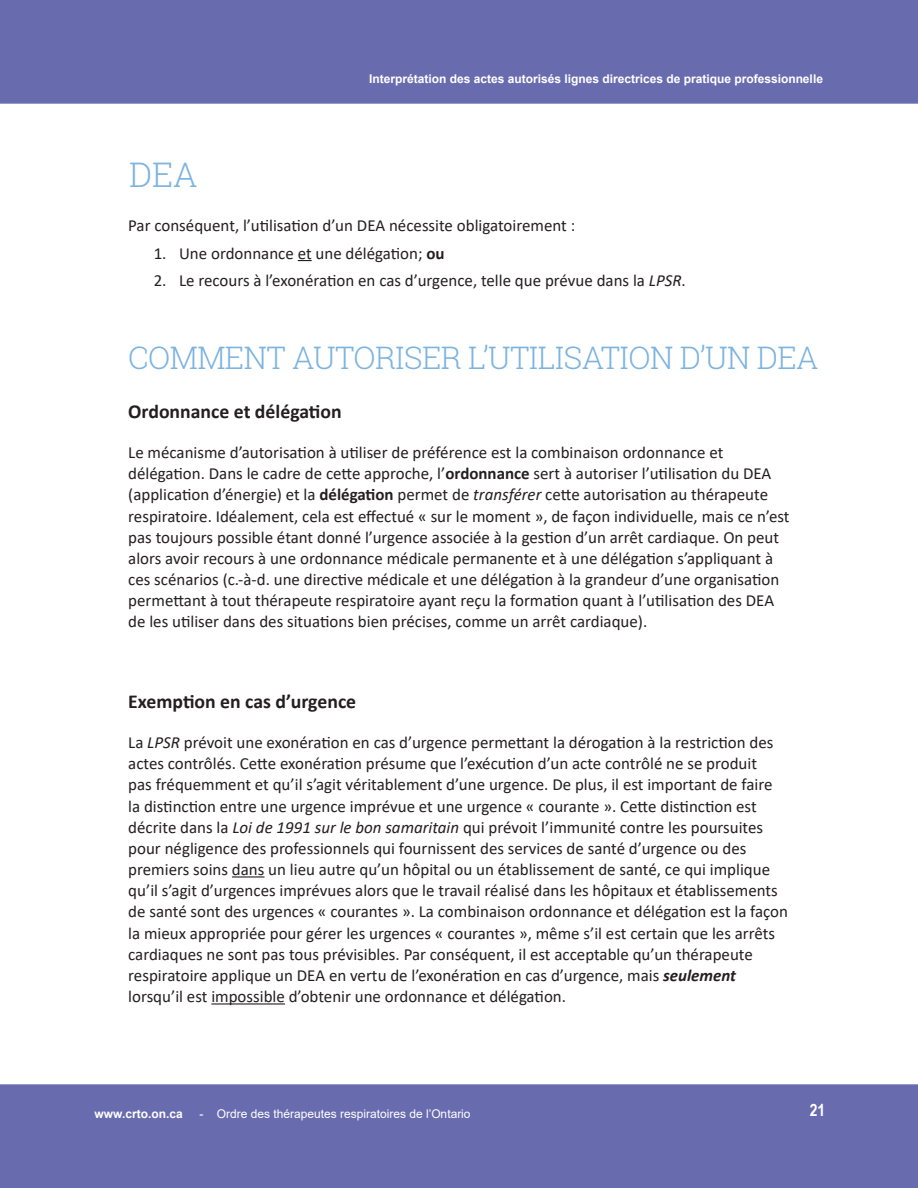
<style>
.page{position:relative;width:918px;height:1188px;background:#fff}
.page>*{position:absolute;margin:0;border:0;box-sizing:border-box;transform-origin:0 0}
.Page_Header_-_Blue{font:300 33.9px "Roboto Slab";color:#7cb3df}
.Page_Header_-_Blue-2{font:300 31.05px "Roboto Slab";letter-spacing:-.02em;color:#7cb3df}
.Page_Header_Subtext{font:700 19.8px "Calibri";color:#231f20}
.Page_Header_Subtext-2{font:16.95px/21.1px "Calibri";color:#231f20}
.t1{font:700 16.95px "Arial Narrow";color:#fff}
.t2{font:700 12px "Arial";color:#fff}
.t3{font:12px "Arial";color:#fff}
.s1{font-weight:700}
.s2{font-style:italic}
.s3{font-weight:700;font-style:italic}
</style>
<div class="page">
<div style="left:0;top:1084px;width:918px;height:104px;background:#696baf"></div>
<div style="left:0;top:0;width:918px;height:104px;background:#696baf"></div>
<svg style="left:298px;top:260px;width:14px;height:1px"></svg>
<hr style="left:232px;top:876px;width:32px;height:2px;background:#231f20">
<hr style="left:211px;top:1003px;width:74px;height:2px;background:#231f20">
<p class="Page_Header_-_Blue" style="left:129px;top:151px;width:70px">DEA</p>
<p class="t2" style="left:369px;top:70px;width:455px">Interprétation des actes autorisés lignes directrices de pratique professionnelle</p>
<p class="Page_Header_Subtext-2" style="left:128px;top:215px;width:448px">Par conséquent, l’utilisation d’un DEA nécessite obligatoirement :</p>
<p class="Page_Header_Subtext-2" style="left:154px;top:242px;width:293px">1. Une ordonnance et une délégation; <span class="s1">ou</span></p>
<p class="Page_Header_Subtext-2" style="left:154px;top:270px;width:534px">2. Le recours à l’exonération en cas d’urgence, telle que prévue dans la <span class="s2">LPSR</span>.</p>
<p class="Page_Header_-_Blue-2" style="left:128px;top:336px;width:692px">COMMENT AUTORISER L’UTILISATION D’UN DEA</p>
<p class="Page_Header_Subtext" style="left:128px;top:397px;width:215px">Ordonnance et délégation</p>
<p class="Page_Header_Subtext-2" style="left:128px;top:441px;width:663px">Le mécanisme d’autorisation à utiliser de préférence est la combinaison ordonnance et délégation. Dans le cadre de cette approche, l’<span class="s1">ordonnance</span> sert à autoriser l’utilisation du DEA (application d’énergie) et la <span class="s1">délégation</span> permet de <span class="s2">transférer</span> cette autorisation au thérapeute respiratoire. Idéalement, cela est effectué « sur le moment », de façon individuelle, mais ce n’est pas toujours possible étant donné l’urgence associée à la gestion d’un arrêt cardiaque. On peut alors avoir recours à une ordonnance médicale permanente et à une délégation s’appliquant à ces scénarios (c.-à-d. une directive médicale et une délégation à la grandeur d’une organisation permettant à tout thérapeute respiratoire ayant reçu la formation quant à l’utilisation des DEA de les utiliser dans des situations bien précises, comme un arrêt cardiaque).</p>
<p class="Page_Header_Subtext" style="left:128px;top:687px;width:229px">Exemption en cas d’urgence</p>
<p class="Page_Header_Subtext-2" style="left:128px;top:731px;width:661px">La <span class="s2">LPSR</span> prévoit une exonération en cas d’urgence permettant la dérogation à la restriction des actes contrôlés. Cette exonération présume que l’exécution d’un acte contrôlé ne se produit<br>pas fréquemment et qu’il s’agit véritablement d’une urgence. De plus, il est important de faire la distinction entre une urgence imprévue et une urgence « courante ». Cette distinction est décrite dans la <span class="s2">Loi de 1991 sur le bon samaritain</span> qui prévoit l’immunité contre les poursuites pour négligence des professionnels qui fournissent des services de santé d’urgence ou des premiers soins dans un lieu autre qu’un hôpital ou un établissement de santé, ce qui implique qu’il s’agit d’urgences imprévues alors que le travail réalisé dans les hôpitaux et établissements de santé sont des urgences « courantes ». La combinaison ordonnance et délégation est la façon la mieux appropriée pour gérer les urgences « courantes », même s’il est certain que les arrêts cardiaques ne sont pas tous prévisibles. Par conséquent, il est acceptable qu’un thérapeute respiratoire applique un DEA en vertu de l’exonération en cas d’urgence, mais <span class="s3">seulement </span>lorsqu’il est impossible d’obtenir une ordonnance et délégation.</p>
<p class="t2" style="left:94px;top:1105px;width:90px">www.crto.on.ca</p>
<p class="t3" style="left:199px;top:1106px;width:273px">- Ordre des thérapeutes respiratoires de l’Ontario</p>
<p class="t1" style="left:810px;top:1097px;width:17px">21</p>
</div>
